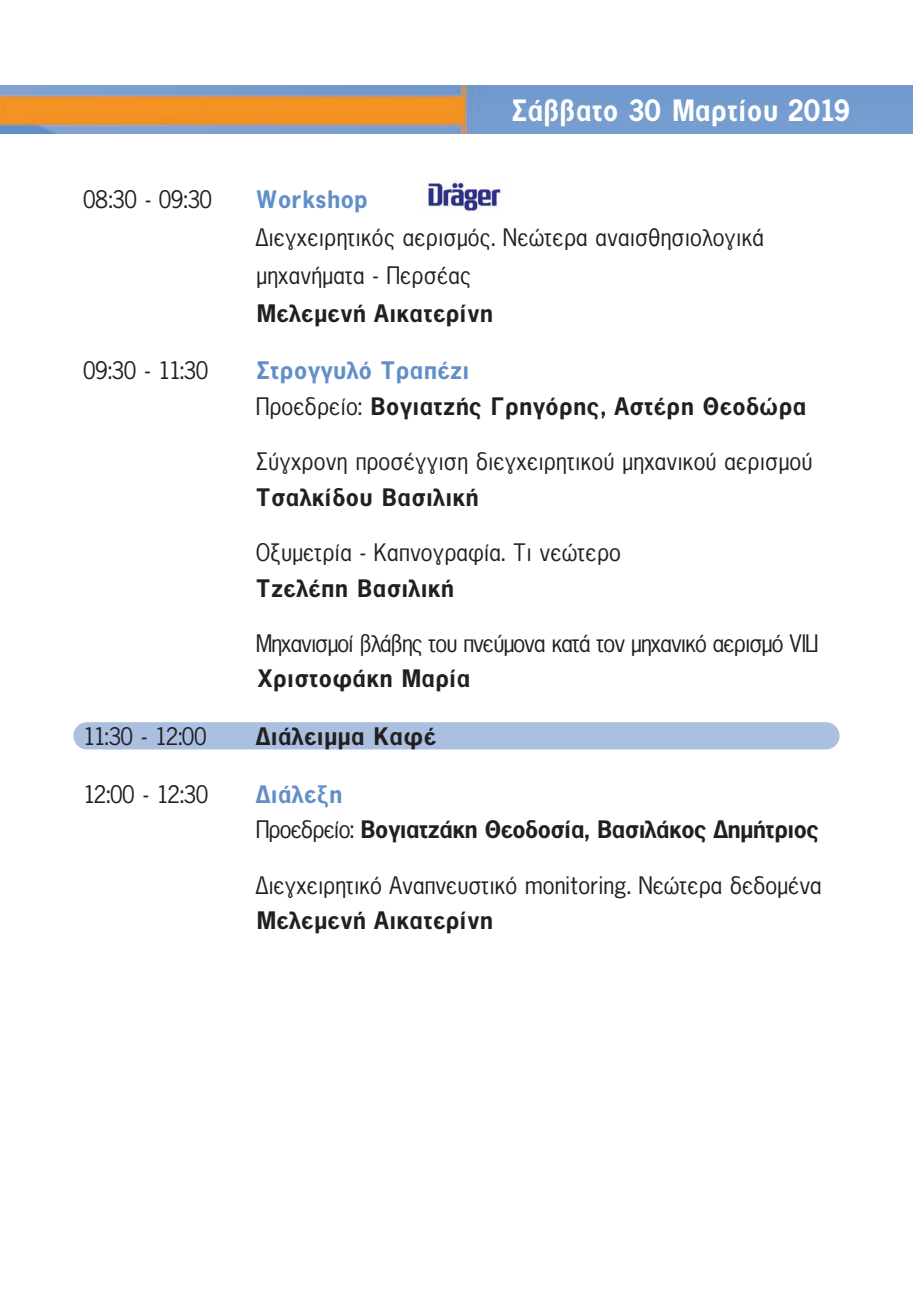
<style>
.page{position:relative;width:913px;height:1314px;background:#fff}
.page>*{position:absolute;margin:0;border:0;box-sizing:border-box;transform-origin:0 0}
.t1{font:31.5px "UB News Letter Bold";color:#fff;scale:.95 1}
.t2{font:25.88px/37.8px "UB News Letter";color:#231f20}
.t3{font:25.88px/35.6px "UB News Letter Bold";color:#231f20}
.t4{font:25.88px/35.6px "UB News Letter Bold";letter-spacing:-.035em;color:#231f20}
.t5{font:25.88px "UB News Letter";letter-spacing:-.04em;color:#231f20}
.t6{font:25.88px "UB News Letter Bold";color:#618fca}
.s1{color:#618fca}
.s2{font-family:"UB News Letter"}
</style>
<div class="page">
<div style="left:73px;top:722px;width:766px;height:27px;background:#abbfe1"></div>
<img style="left:428px;top:181px;width:73px;height:31px">
<img style="left:0;top:86px;width:912px;height:48px">
<p class="t1" style="left:510px;top:100px;width:358px">Σάββατο 30 Μαρτίου 2019</p>
<p class="t2" style="left:83px;top:180px;width:130px">08:30 - 09:30</p>
<p class="t6" style="left:255px;top:190px;width:113px">Workshop</p>
<p class="t2" style="left:255px;top:218px;width:509px">Διεγχειρητικός αερισμός. Νεώτερα αναισθησιολογικά μηχανήματα - Περσέας</p>
<p class="t3" style="left:255px;top:297px;width:238px">Μελεμενή Αικατερίνη</p>
<p class="t2" style="left:83px;top:351px;width:126px">09:30 - 11:30</p>
<p class="t3" style="left:255px;top:355px;width:551px"><span class="s1">Στρογγυλό Τραπέζι<br></span><span class="s2">Προεδρείο:</span> Βογιατζής Γρηγόρης, Αστέρη Θεοδώρα</p>
<p class="t2" style="left:255px;top:442px;width:557px">Σύγχρονη προσέγγιση διεγχειρητικού μηχανικού αερισμού</p>
<p class="t3" style="left:255px;top:481px;width:224px">Τσαλκίδου Βασιλική</p>
<p class="t2" style="left:255px;top:533px;width:366px">Οξυμετρία - Καπνογραφία. Τι νεώτερο</p>
<p class="t3" style="left:255px;top:572px;width:199px">Τζελέπη Βασιλική</p>
<p class="t5" style="left:255px;top:628px;width:564px">Μηχανισμοί βλάβης του πνεύμονα κατά τον μηχανικό αερισμό VILI</p>
<p class="t3" style="left:255px;top:663px;width:216px">Χριστοφάκη Μαρία</p>
<p class="t2" style="left:83px;top:717px;width:125px">11:30 - 12:00</p>
<p class="t3" style="left:255px;top:720px;width:181px">Διάλειμμα Καφέ</p>
<p class="t2" style="left:83px;top:775px;width:126px">12:00 - 12:30</p>
<p class="t4" style="left:255px;top:778px;width:564px"><span class="s1">Διάλεξη<br></span><span class="s2">Προεδρείο:</span> Βογιατζάκη Θεοδοσία, Βασιλάκος Δημήτριος</p>
<p class="t2" style="left:255px;top:866px;width:567px">Διεγχειρητικό Αναπνευστικό monitoring. Νεώτερα δεδομένα</p>
<p class="t3" style="left:255px;top:905px;width:238px">Μελεμενή Αικατερίνη</p>
</div>
